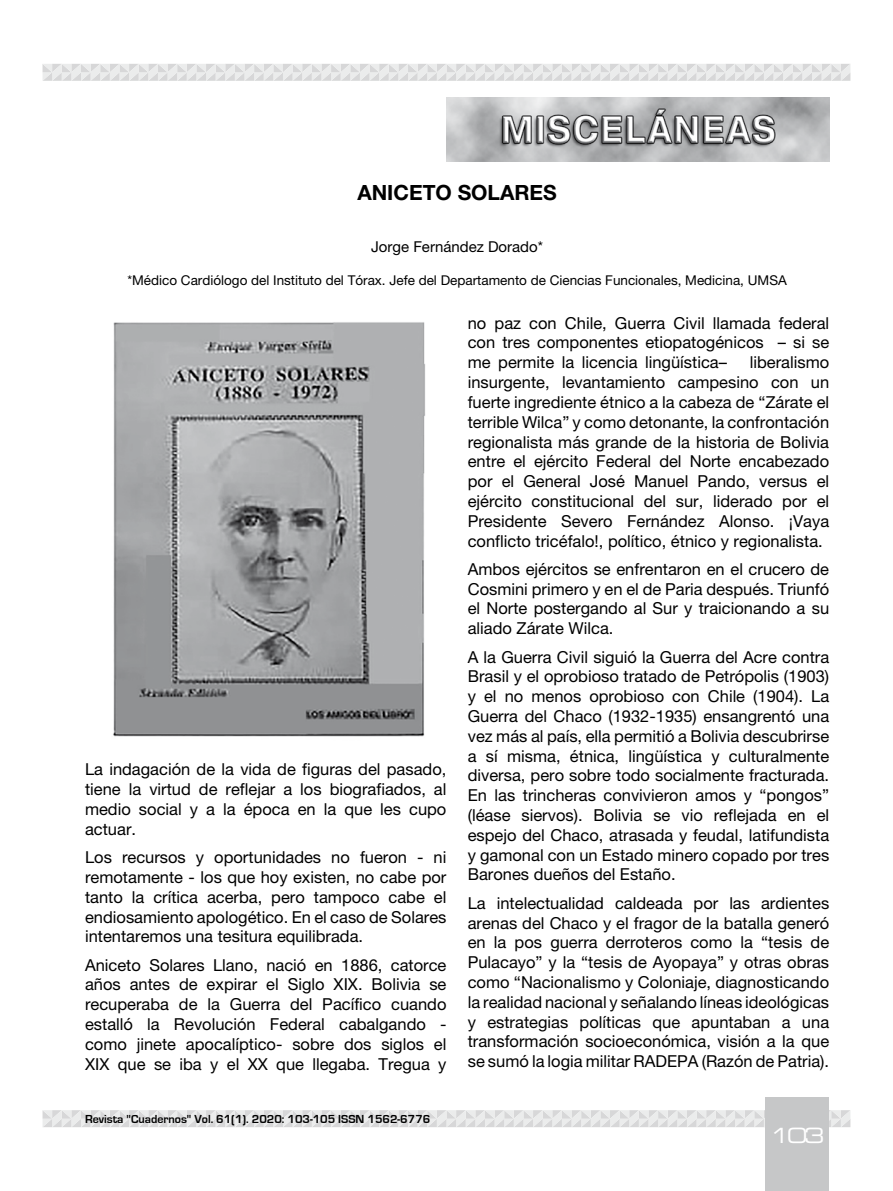
<style>
.page{position:relative;width:893px;height:1191px;background:#fff}
.page>*{position:absolute;margin:0;border:0;box-sizing:border-box;transform-origin:0 0}
.t1{font:700 21px "Helvetica Neue LT Std";color:#000}
.t2{font:21px "Eurostile LT Std Ex 2";color:#fff}
.t3{font:16.5px/19.8px "Helvetica Neue LT Std";color:#000;text-align:justify}
.t4{font:15px "Helvetica Neue LT Std";color:#000}
.t5{font:13.5px "Helvetica Neue LT Std";color:#000}
.t6{font:700 12px "Eurostile";color:#000}
</style>
<div class="page">
<svg style="left:43px;top:64px;width:807px;height:17px"></svg>
<svg style="left:43px;top:1110px;width:807px;height:17px"></svg>
<div style="left:765px;top:1097px;width:64px;height:94px;background:#c6c7c8"></div>
<img style="left:446px;top:98px;width:383px;height:64px">
<img style="left:113px;top:322px;width:313px;height:415px">
<p class="t1" style="left:357px;top:179px;width:201px">ANICETO SOLARES</p>
<p class="t4" style="left:371px;top:238px;width:173px">Jorge Fernández Dorado*</p>
<p class="t5" style="left:127px;top:272px;width:661px">*Médico Cardiólogo del Instituto del Tórax. Jefe del Departamento de Ciencias Funcionales, Medicina, UMSA</p>
<p class="t3" style="left:85px;top:759px;width:363px">La indagación de la vida de figuras del pasado, tiene la virtud de reflejar a los biografiados, al medio social y a la época en la que les cupo actuar.</p>
<p class="t3" style="left:85px;top:847px;width:363px">Los recursos y oportunidades no fueron - ni remotamente - los que hoy existen, no cabe por tanto la crítica acerba, pero tampoco cabe el endiosamiento apologético. En el caso de Solares intentaremos una tesitura equilibrada.</p>
<p class="t3" style="left:85px;top:954px;width:363px">Aniceto Solares Llano, nació en 1886, catorce años antes de expirar el Siglo XIX. Bolivia se recuperaba de la Guerra del Pacífico cuando estalló la Revolución Federal cabalgando - como jinete apocalíptico- sobre dos siglos el XIX que se iba y el XX que llegaba. Tregua y</p>
<p class="t6" style="left:85px;top:1112px;width:347px">Revista "Cuadernos" Vol. 61(1). 2020: 103-105 ISSN 1562-6776</p>
<p class="t3" style="left:468px;top:313px;width:363px">no paz con Chile, Guerra Civil llamada federal con tres componentes etiopatogénicos – si se me permite la licencia lingüística–</p>
<p class="t3" style="left:468px;top:352px;width:363px;text-indent:282px">liberalismo insurgente, levantamiento campesino con un fuerte ingrediente étnico a la cabeza de “Zárate el terrible Wilca” y como detonante, la confrontación regionalista más grande de la historia de Bolivia entre el ejército Federal del Norte encabezado por el General José Manuel Pando, versus el ejército constitucional del sur, liderado por el Presidente Severo Fernández Alonso. ¡Vaya conflicto tricéfalo!, político, étnico y regionalista.</p>
<p class="t3" style="left:468px;top:559px;width:363px">Ambos ejércitos se enfrentaron en el crucero de Cosmini primero y en el de Paria después. Triunfó el Norte postergando al Sur y traicionando a su aliado Zárate Wilca.</p>
<p class="t3" style="left:468px;top:646px;width:363px">A la Guerra Civil siguió la Guerra del Acre contra Brasil y el oprobioso tratado de Petrópolis (1903) y el no menos oprobioso con Chile (1904). La Guerra del Chaco (1932-1935) ensangrentó una vez más al país, ella permitió a Bolivia descubrirse a sí misma, étnica, lingüística y culturalmente diversa, pero sobre todo socialmente fracturada.<br>En las trincheras convivieron amos y “pongos” (léase siervos). Bolivia se vio reflejada en el espejo del Chaco, atrasada y feudal, latifundista y gamonal con un Estado minero copado por tres Barones dueños del Estaño.</p>
<p class="t3" style="left:468px;top:892px;width:363px">La intelectualidad caldeada por las ardientes arenas del Chaco y el fragor de la batalla generó en la pos guerra derroteros como la “tesis de Pulacayo” y la “tesis de Ayopaya” y otras obras como “Nacionalismo y Coloniaje, diagnosticando la realidad nacional y señalando líneas ideológicas y estrategias políticas que apuntaban a una transformación socioeconómica, visión a la que se sumó la logia militar RADEPA (Razón de Patria).</p>
<p class="t2" style="left:770px;top:1121px;width:56px">103</p>
</div>
